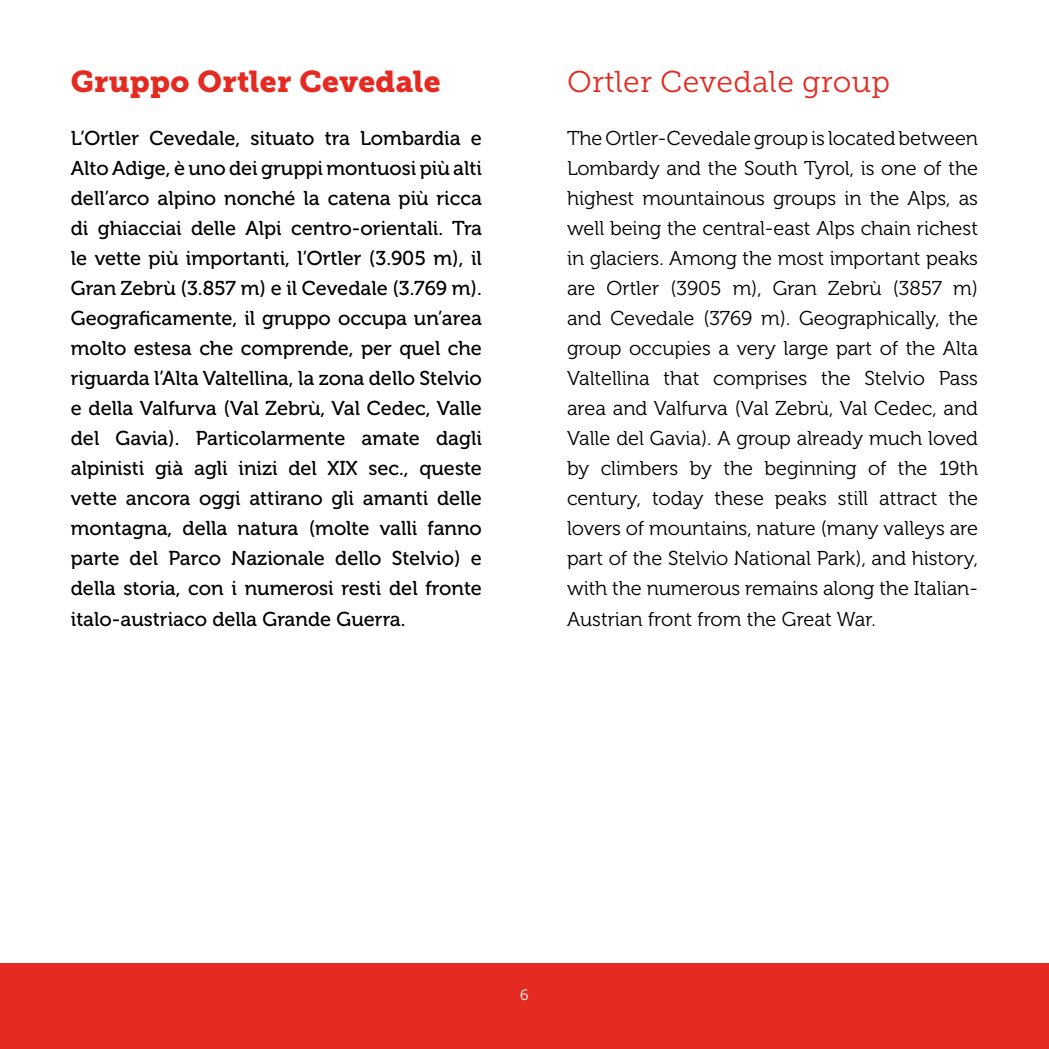
<style>
.page{position:relative;width:1049px;height:1049px;background:#fff}
.page>*{position:absolute;margin:0;border:0;box-sizing:border-box;transform-origin:0 0}
.t1{font:30px "Museo Slab 900";letter-spacing:.01em;color:#e42a21}
.t2{font:30px "Museo Slab 300";letter-spacing:.01em;color:#e42a21}
.t3{font:20px/30px "Museo 500";color:#000;text-align:justify}
.t4{font:20px/30px "Museo 300";color:#000;text-align:justify}
.t5{font:15px "Museo 300";color:#fff}
</style>
<div class="page">
<div style="left:0;top:964px;width:1049px;height:85px;background:#e42a21"></div>
<h1 class="t1" style="left:71px;top:64px;width:371px">Gruppo Ortler Cevedale</h1>
<h1 class="t2" style="left:567px;top:65px;width:325px">Ortler Cevedale group</h1>
<p class="t3" style="left:71px;top:124px;width:413px">L’Ortler Cevedale, situato tra Lombardia e Alto Adige, è uno dei gruppi montuosi più alti dell’arco alpino nonché la catena più ricca di ghiacciai delle Alpi centro-orientali. Tra le vette più importanti, l’Ortler (3.905 m), il Gran Zebrù (3.857 m) e il Cevedale (3.769 m).<br>Geograficamente, il gruppo occupa un’area molto estesa che comprende, per quel che riguarda l’Alta Valtellina, la zona dello Stelvio e della Valfurva (Val Zebrù, Val Cedec, Valle del Gavia). Particolarmente amate dagli alpinisti già agli inizi del XIX sec., queste vette ancora oggi attirano gli amanti delle montagna, della natura (molte valli fanno parte del Parco Nazionale dello Stelvio) e della storia, con i numerosi resti del fronte italo-austriaco della Grande Guerra.</p>
<p class="t4" style="left:567px;top:124px;width:413px">The Ortler-Cevedale group is located between Lombardy and the South Tyrol, is one of the highest mountainous groups in the Alps, as well being the central-east Alps chain richest in glaciers. Among the most important peaks are Ortler (3905 m), Gran Zebrù (3857 m) and Cevedale (3769 m). Geographically, the group occupies a very large part of the Alta Valtellina that comprises the Stelvio Pass area and Valfurva (Val Zebrù, Val Cedec, and Valle del Gavia). A group already much loved by climbers by the beginning of the 19th century, today these peaks still attract the lovers of mountains, nature (many valleys are part of the Stelvio National Park), and history, with the numerous remains along the Italian-Austrian front from the Great War.</p>
<p class="t5" style="left:520px;top:986px;width:10px">6</p>
</div>
